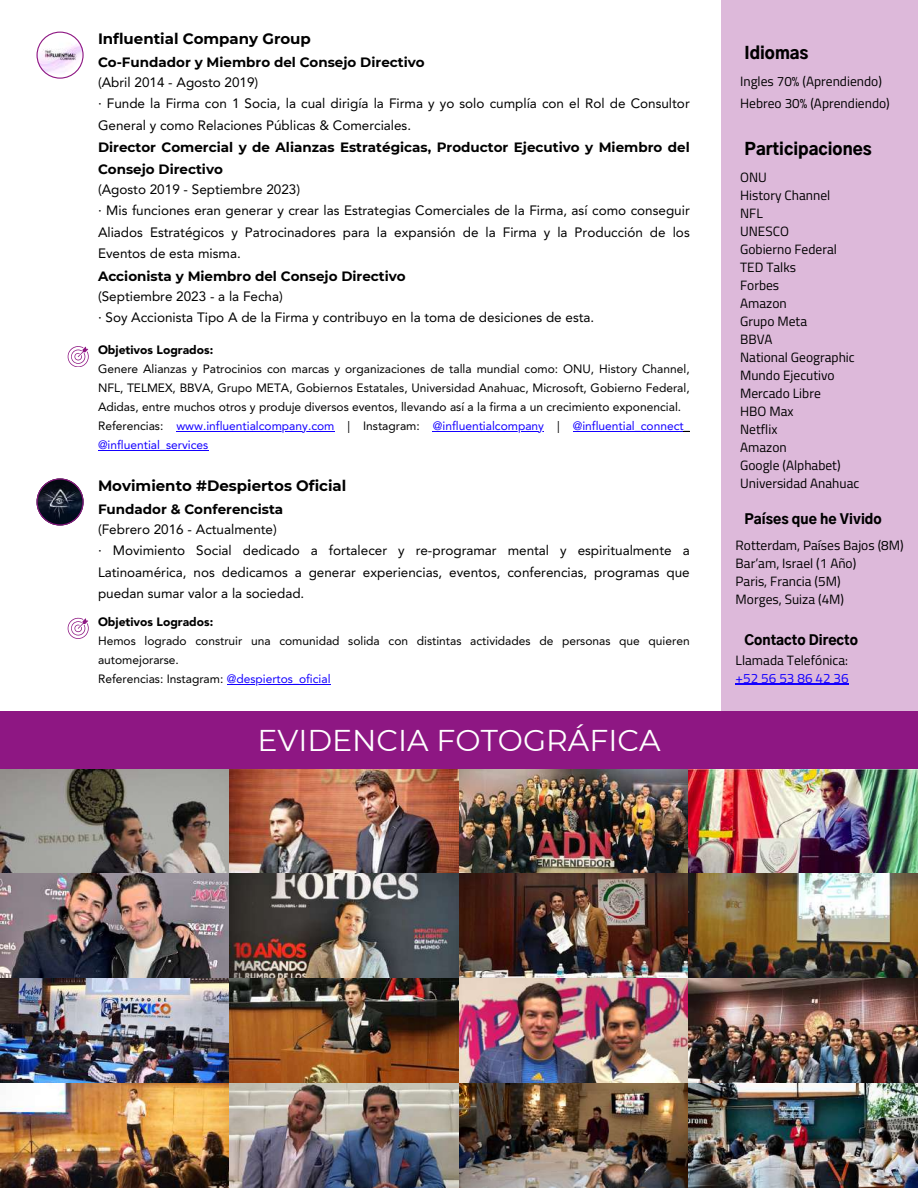
<style>
.page{position:relative;width:918px;height:1188px;background:#fff}
.page>*{position:absolute;margin:0;border:0;box-sizing:border-box;transform-origin:0 0}
.t1{font:30px "Montserrat";color:#fff}
.t2{font:900 16.5px "Gothic A1";color:#000}
.t3{font:700 15px "Montserrat";color:#000}
.t4{font:13.5px/21.3px "Avenir LT Std";color:#000}
.t5{font:13.5px/18px "Titillium Web";color:#000}
.t6{font:700 13.5px/21.3px "Montserrat";color:#000}
.t7{font:900 13.5px "Gothic A1";color:#000}
.t8{font:13.5px "Titillium Web";color:#1400ff}
.t9{font:12px/19px "Avenir LT Std";color:#000}
.t10{font:900 12px "Avenir LT Std";color:#000}
.s1{color:#1400ff}
</style>
<div class="page">
<img style="left:0;top:769px;width:918px;height:419px">
<div style="left:0;top:712px;width:918px;height:57px;background:#8e1783"></div>
<svg style="left:37px;top:32px;width:47px;height:47px"></svg>
<hr style="left:176px;top:431px;width:158px;height:1px;background:#1400ff">
<hr style="left:433px;top:431px;width:111px;height:1px;background:#1400ff">
<hr style="left:573px;top:431px;width:111px;height:1px;background:#1400ff">
<hr style="left:98px;top:450px;width:110px;height:1px;background:#1400ff">
<svg style="left:68px;top:346px;width:21px;height:21px"></svg>
<svg style="left:37px;top:478px;width:47px;height:48px"></svg>
<hr style="left:227px;top:684px;width:104px;height:1px;background:#1400ff">
<svg style="left:68px;top:617px;width:21px;height:22px"></svg>
<div style="left:721px;top:0;width:197px;height:712px;background:#ddb9da"></div>
<hr style="left:736px;top:684px;width:113px;height:1px;background:#1400ff">
<p class="t3" style="left:98px;top:30px;width:214px">Influential Company Group</p>
<p class="t6" style="left:98px;top:51px;width:328px">Co-Fundador y Miembro del Consejo Directivo</p>
<p class="t4" style="left:98px;top:73px;width:593px">(Abril 2014 - Agosto 2019)<br>· Funde la Firma con 1 Socia, la cual dirigía la Firma y yo solo cumplía con el Rol de Consultor<br>General y como Relaciones Públicas &amp; Comerciales.</p>
<p class="t6" style="left:98px;top:137px;width:593px">Director Comercial y de Alianzas Estratégicas, Productor Ejecutivo y Miembro del<br>Consejo Directivo</p>
<p class="t4" style="left:98px;top:180px;width:593px">(Agosto 2019 - Septiembre 2023)<br>· Mis funciones eran generar y crear las Estrategias Comerciales de la Firma, así como conseguir Aliados Estratégicos y Patrocinadores para la expansión de la Firma y la Producción de los Eventos de esta misma.</p>
<p class="t6" style="left:98px;top:265px;width:309px">Accionista y Miembro del Consejo Directivo</p>
<p class="t4" style="left:98px;top:287px;width:498px">(Septiembre 2023 - a la Fecha)<br>· Soy Accionista Tipo A de la Firma y contribuyo en la toma de desiciones de esta.</p>
<p class="t10" style="left:98px;top:345px;width:117px">Objetivos Logrados:</p>
<p class="t9" style="left:98px;top:360px;width:593px">Genere Alianzas y Patrocinios con marcas y organizaciones de talla mundial como: ONU, History Channel, NFL, TELMEX, BBVA, Grupo META, Gobiernos Estatales, Universidad Anahuac, Microsoft, Gobierno Federal, Adidas, entre muchos otros y produje diversos eventos, llevando así a la firma a un crecimiento exponencial.<br>Referencias: <span class="s1">www.influentialcompany.com</span> | Instagram: <span class="s1">@influentialcompany</span> | <span class="s1">@influential_connect</span>_ <span class="s1">@influential_services</span></p>
<p class="t3" style="left:98px;top:477px;width:250px">Movimiento #Despiertos Oficial</p>
<p class="t6" style="left:98px;top:498px;width:187px">Fundador &amp; Conferencista</p>
<p class="t4" style="left:98px;top:520px;width:593px">(Febrero 2016 - Actualmente)<br>· Movimiento Social dedicado a fortalecer y re-programar mental y espiritualmente a Latinoamérica, nos dedicamos a generar experiencias, eventos, conferencias, programas que puedan sumar valor a la sociedad.</p>
<p class="t10" style="left:98px;top:617px;width:117px">Objetivos Logrados:</p>
<p class="t9" style="left:98px;top:632px;width:593px">Hemos logrado construir una comunidad solida con distintas actividades de personas que quieren automejorarse.<br>Referencias: Instagram: <span class="s1">@despiertos_oficial</span></p>
<h1 class="t1" style="left:257px;top:722px;width:405px">EVIDENCIA FOTOGRÁFICA</h1>
<p class="t2" style="left:744px;top:46px;width:66px">Idiomas</p>
<p class="t5" style="left:740px;top:70px;width:151px;line-height:21.3px">Ingles 70% (Aprendiendo)<br>Hebreo 30% (Aprendiendo)</p>
<p class="t2" style="left:744px;top:142px;width:129px">Participaciones</p>
<p class="t5" style="left:740px;top:168px;width:121px">ONU<br>History Channel<br>NFL<br>UNESCO<br>Gobierno Federal<br>TED Talks<br>Forbes<br>Amazon<br>Grupo Meta<br>BBVA<br>National Geographic<br>Mundo Ejecutivo<br>Mercado Libre<br>HBO Max<br>Netflix<br>Amazon<br>Google (Alphabet)<br>Universidad Anahuac</p>
<p class="t7" style="left:744px;top:513px;width:139px">Países que he Vivido</p>
<p class="t5" style="left:736px;top:536px;width:170px">Rotterdam, Países Bajos (8M)<br>Bar’am, Israel (1 Año)<br>Paris, Francia (5M)<br>Morges, Suiza (4M)</p>
<p class="t7" style="left:744px;top:634px;width:115px">Contacto Directo</p>
<p class="t5" style="left:736px;top:651px;width:114px">Llamada Telefónica:</p>
<p class="t8" style="left:736px;top:667px;width:115px">+52 56 53 86 42 36</p>
</div>
